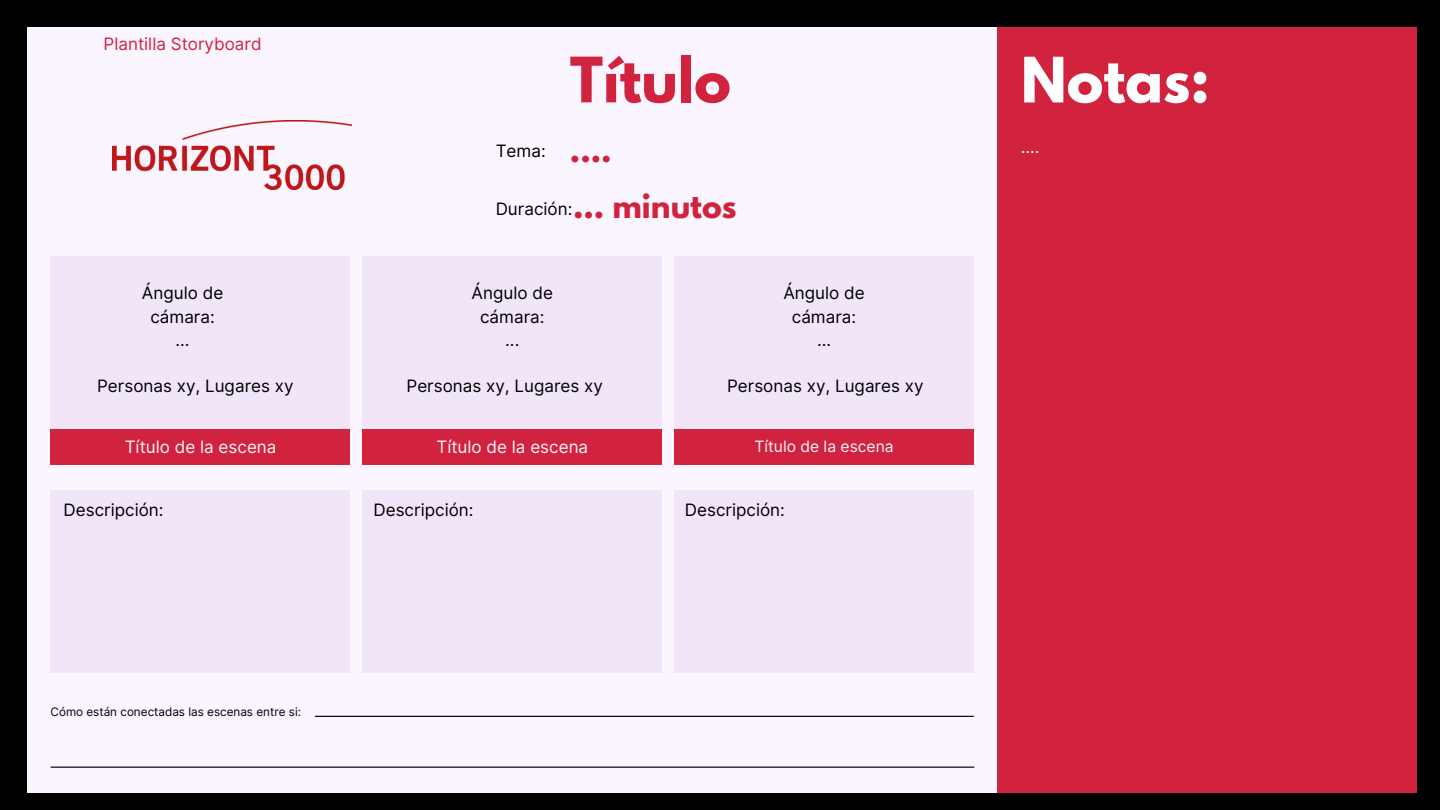
<style>
.page{position:relative;width:1440px;height:810px;background:#000}
.page>*{position:absolute;margin:0;border:0;box-sizing:border-box;transform-origin:0 0}
.t1{font:700 55.5px "League Spartan";color:#d1223e}
.t2{font:700 55.4px "League Spartan";color:#fff}
.t3{font:700 29.9px/55.4px "League Spartan";color:#d1223e}
.t4{font:17.1px/23.5px "Inter";color:#000;text-align:center}
.t5{font:17.1px "Inter";color:#fbf5ff}
.t6{font:17.1px "Inter";color:#d1223e}
.t7{font:17.1px "Inter";color:#fff}
.t8{font:15.6px "Inter";color:#fbf5ff}
.t9{font:11.7px "Inter";color:#000}
.s1{font-family:"Inter";font-weight:400;font-size:17.1px;color:#000}
</style>
<div class="page">
<div style="left:27px;top:27px;width:971px;height:766px;background:#fbf5ff"></div>
<div style="left:50px;top:490px;width:300px;height:182px;background:#f1e6f8"></div>
<div style="left:362px;top:490px;width:300px;height:182px;background:#f1e6f8"></div>
<div style="left:674px;top:490px;width:300px;height:182px;background:#f1e6f8"></div>
<div style="left:362px;top:257px;width:300px;height:191px;background:#f1e6f8"></div>
<div style="left:50px;top:257px;width:300px;height:191px;background:#f1e6f8"></div>
<div style="left:674px;top:257px;width:300px;height:191px;background:#f1e6f8"></div>
<hr style="left:315px;top:716px;width:659px;height:1px;background:#000">
<hr style="left:51px;top:767px;width:923px;height:1px;background:#000">
<div style="left:362px;top:429px;width:300px;height:36px;background:#d1223e"></div>
<div style="left:674px;top:429px;width:300px;height:36px;background:#d1223e"></div>
<div style="left:50px;top:429px;width:300px;height:36px;background:#d1223e"></div>
<img style="left:113px;top:121px;width:238px;height:69px">
<div style="left:998px;top:27px;width:419px;height:766px;background:#d1223e"></div>
<p class="t6" style="left:104px;top:34px;width:159px">Plantilla Storyboard</p>
<h1 class="t1" style="left:570px;top:52px;width:162px">Título</h1>
<p class="t4" style="left:496px;top:139px;width:52px">Tema:</p>
<h3 class="t3" style="left:496px;top:127px;width:242px;text-indent:74px">....<br><span class="s1">Duración:</span>... minutos</h3>
<p class="t4" style="left:142px;top:281px;width:83px">Ángulo de cámara: ...</p>
<p class="t4" style="left:472px;top:281px;width:83px">Ángulo de cámara: ...</p>
<p class="t4" style="left:783px;top:281px;width:83px">Ángulo de cámara: ...</p>
<p class="t4" style="left:97px;top:374px;width:198px">Personas xy, Lugares xy</p>
<p class="t4" style="left:727px;top:374px;width:198px">Personas xy, Lugares xy</p>
<p class="t4" style="left:407px;top:374px;width:198px">Personas xy, Lugares xy</p>
<p class="t5" style="left:125px;top:437px;width:153px">Título de la escena</p>
<p class="t5" style="left:436px;top:437px;width:153px">Título de la escena</p>
<p class="t8" style="left:755px;top:437px;width:141px">Título de la escena</p>
<p class="t4" style="left:64px;top:498px;width:102px">Descripción:</p>
<p class="t4" style="left:374px;top:498px;width:102px">Descripción:</p>
<p class="t4" style="left:685px;top:498px;width:102px">Descripción:</p>
<p class="t9" style="left:50px;top:705px;width:252px">Cómo están conectadas las escenas entre si:</p>
<h2 class="t2" style="left:1021px;top:53px;width:190px">Notas:</h2>
<p class="t7" style="left:1021px;top:137px;width:20px">....</p>
</div>
